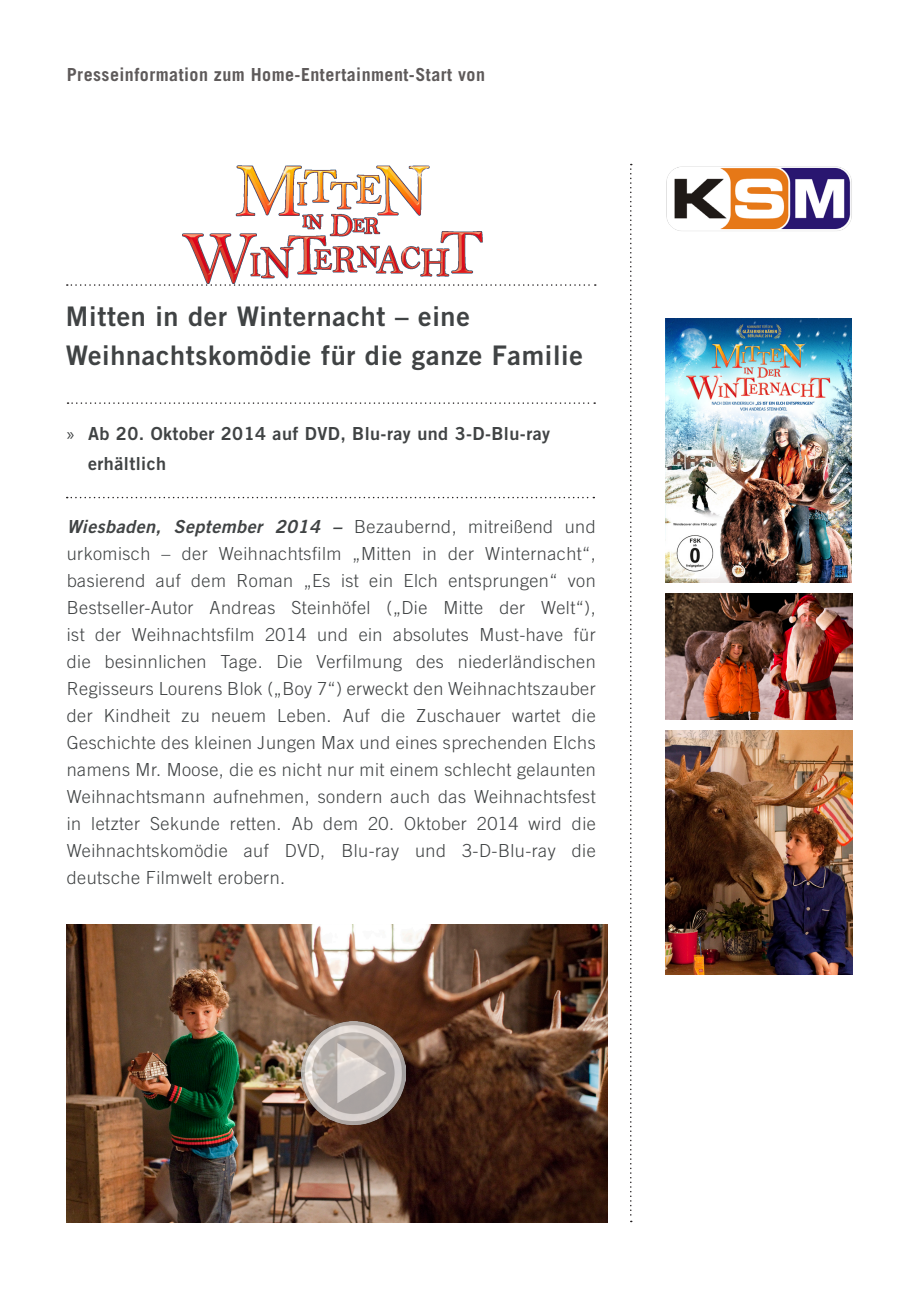
<style>
.page{position:relative;width:919px;height:1289px;background:#fff}
.page>*{position:absolute;margin:0;border:0;box-sizing:border-box;transform-origin:0 0}
.Liste{font:27px/39px "Trade Gothic LT Bold Two";letter-spacing:.025em;color:#404344}
.t1{font:300 18px/27px "Trade Gothic LT";letter-spacing:.025em;color:#404344;text-align:justify}
.t2{font:18px/30px "Trade Gothic LT Bold Two";letter-spacing:.025em;color:#404344}
.t3{font:700 18px "Trade Gothic LT";letter-spacing:.025em;color:#5e5a5a}
.s1{font-family:"Myriad Pro"}
.s2{font-family:"Trade Gothic LT Bold Two";font-weight:400;font-style:italic}
</style>
<div class="page">
<img style="left:666px;top:166px;width:186px;height:65px">
<svg style="left:67px;top:284px;width:528px;height:2px"></svg>
<svg style="left:68px;top:402px;width:527px;height:2px"></svg>
<svg style="left:630px;top:164px;width:1px;height:1058px"></svg>
<svg style="left:67px;top:497px;width:527px;height:1px"></svg>
<img style="left:665px;top:318px;width:186px;height:264px">
<img style="left:67px;top:924px;width:540px;height:298px">
<img style="left:182px;top:165px;width:301px;height:119px">
<img style="left:665px;top:593px;width:187px;height:126px">
<img style="left:665px;top:730px;width:187px;height:244px">
<img style="left:301px;top:1021px;width:104px;height:103px">
<p class="t3" style="left:67px;top:63px;width:420px">Presseinformation zum Home-Entertainment-Start von</p>
<p class="Liste" style="left:66px;top:296px;width:518px">Mitten in der Winternacht – eine<br>Weihnachtskomödie für die ganze Familie</p>
<p class="t2" style="left:88px;top:418px;width:463px;text-indent:-21px"><span class="s1">»</span> Ab 20. Oktober 2014 auf DVD, Blu-ray und 3-D-Blu-ray erhältlich</p>
<p class="t1" style="left:67px;top:512px;width:530px"><span class="s2">Wiesbaden, September 2014 –</span> Bezaubernd, mitreißend und urkomisch – der Weihnachtsfilm „Mitten in der Winternacht“, basierend auf dem Roman „Es ist ein Elch entsprungen“ von Bestseller-Autor Andreas Steinhöfel („Die Mitte der Welt“), ist der Weihnachtsfilm 2014 und ein absolutes Must-have für die besinnlichen Tage. Die Verfilmung des niederländischen Regisseurs Lourens Blok („Boy 7“) erweckt den Weihnachtszauber der Kindheit zu neuem Leben. Auf die Zuschauer wartet die Geschichte des kleinen Jungen Max und eines sprechenden Elchs namens Mr. Moose, die es nicht nur mit einem schlecht gelaunten Weihnachtsmann aufnehmen, sondern auch das Weihnachtsfest in letzter Sekunde retten. Ab dem 20. Oktober 2014 wird die Weihnachtskomödie auf DVD, Blu-ray und 3-D-Blu-ray die deutsche Filmwelt erobern.</p>
</div>
